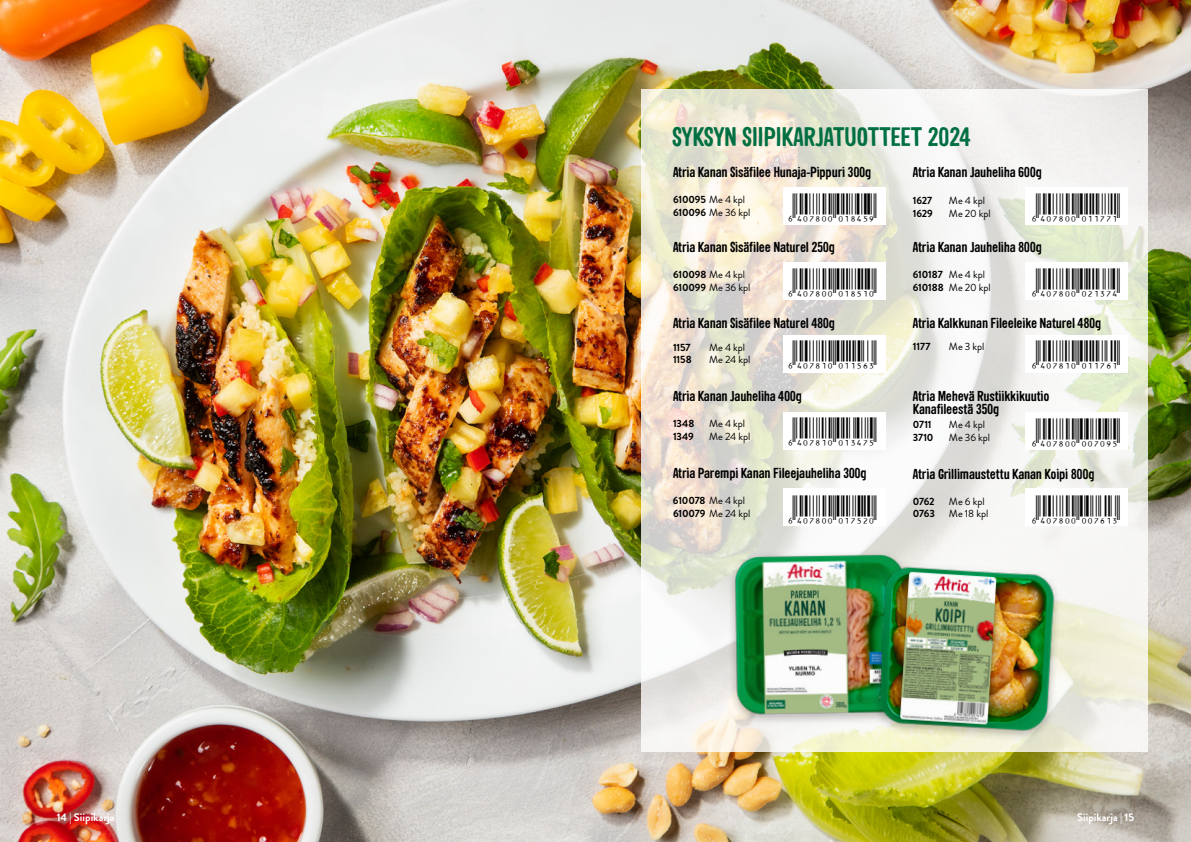
<style>
.page{position:relative;width:1191px;height:842px;background:#fff}
.page>*{position:absolute;margin:0;border:0;box-sizing:border-box;transform-origin:0 0}
.t1{font:28.1px "JLEAN Matala";color:#000}
.t2{font:700 26px "Sini";letter-spacing:-.015em;color:#006f42}
.t3{font:700 14px/12.5px "Sini";letter-spacing:-.015em;color:#000}
.t4{font:700 11px "Brandon Grotesque";color:#fff}
.t5{font:10.5px/12.5px "Brandon Grotesque";letter-spacing:-.005em;color:#000}
.t6{font:700 10.5px "Brandon Grotesque";letter-spacing:-.015em;color:#000}
.s1{font-weight:700}
</style>
<div class="page">
<img style="left:0;top:0;width:1191px;height:842px">
<svg style="left:641px;top:89px;width:506px;height:663px"></svg>
<div style="left:1025px;top:489px;width:102px;height:37px;background:#fff"></div>
<div style="left:1025px;top:412px;width:102px;height:38px;background:#fff"></div>
<div style="left:1025px;top:335px;width:102px;height:38px;background:#fff"></div>
<div style="left:1025px;top:262px;width:102px;height:38px;background:#fff"></div>
<div style="left:1025px;top:187px;width:102px;height:38px;background:#fff"></div>
<div style="left:783px;top:489px;width:102px;height:37px;background:#fff"></div>
<div style="left:783px;top:412px;width:102px;height:38px;background:#fff"></div>
<div style="left:783px;top:335px;width:102px;height:38px;background:#fff"></div>
<div style="left:783px;top:262px;width:102px;height:38px;background:#fff"></div>
<div style="left:783px;top:187px;width:102px;height:38px;background:#fff"></div>
<img style="left:718px;top:532px;width:207px;height:207px">
<img style="left:860px;top:558px;width:215px;height:200px">
<h2 class="t2" style="left:672px;top:121px;width:300px">SYKSYN SIIPIKARJATUOTTEET 2024</h2>
<p class="t3" style="left:673px;top:166px;width:200px">Atria Kanan Sisäfilee Hunaja-Pippuri 300g</p>
<p class="t3" style="left:913px;top:166px;width:130px">Atria Kanan Jauheliha 600g</p>
<p class="t5" style="left:673px;top:194px;width:79px"><span class="s1">610095</span> Me 4 kpl<br><span class="s1">610096</span> Me 36 kpl</p>
<h1 class="t1" style="left:786px;top:193px;width:91px">+!4:AB00”DELHIM!</h1>
<p class="t6" style="left:913px;top:193px;width:21px">1627</p>
<p class="t5" style="left:949px;top:195px;width:38px">Me 4 kpl</p>
<p class="t6" style="left:913px;top:206px;width:22px">1629</p>
<p class="t5" style="left:949px;top:207px;width:43px">Me 20 kpl</p>
<h1 class="t1" style="left:1030px;top:193px;width:91px">+!4:AB00”DEEKKE!</h1>
<p class="t3" style="left:673px;top:241px;width:163px">Atria Kanan Sisäfilee Naturel 250g</p>
<p class="t3" style="left:913px;top:240px;width:130px">Atria Kanan Jauheliha 800g</p>
<p class="t5" style="left:673px;top:269px;width:79px"><span class="s1">610098</span> Me 4 kpl<br><span class="s1">610099</span> Me 36 kpl</p>
<h1 class="t1" style="left:786px;top:268px;width:91px">+!4:AB00”DELIED!</h1>
<p class="t5" style="left:913px;top:268px;width:79px"><span class="s1">610187</span> Me 4 kpl<br><span class="s1">610188</span> Me 20 kpl</p>
<h1 class="t1" style="left:1030px;top:268px;width:91px">+!4:AB00”DFEGKH!</h1>
<p class="t3" style="left:673px;top:317px;width:163px">Atria Kanan Sisäfilee Naturel 480g</p>
<p class="t3" style="left:913px;top:316px;width:190px">Atria Kalkkunan Fileeleike Naturel 480g</p>
<p class="t6" style="left:673px;top:340px;width:19px">1157</p>
<p class="t5" style="left:709px;top:341px;width:38px">Me 4 kpl</p>
<p class="t6" style="left:673px;top:352px;width:20px">1158</p>
<p class="t5" style="left:709px;top:353px;width:43px">Me 24 kpl</p>
<h1 class="t1" style="left:786px;top:340px;width:91px">+!4:AB10”DEEIJG!</h1>
<p class="t6" style="left:913px;top:339px;width:19px">1177</p>
<p class="t5" style="left:949px;top:340px;width:37px">Me 3 kpl</p>
<h1 class="t1" style="left:1030px;top:340px;width:91px">+!4:AB10”DEEKJE!</h1>
<p class="t3" style="left:673px;top:390px;width:130px">Atria Kanan Jauheliha 400g</p>
<p class="t6" style="left:673px;top:416px;width:23px">1348</p>
<p class="t5" style="left:709px;top:418px;width:38px">Me 4 kpl</p>
<p class="t6" style="left:673px;top:429px;width:22px">1349</p>
<p class="t5" style="left:709px;top:430px;width:43px">Me 24 kpl</p>
<h1 class="t1" style="left:786px;top:417px;width:91px">+!4:AB10”DEGHKI!</h1>
<p class="t3" style="left:913px;top:389px;width:138px">Atria Mehevä Rustiikkikuutio<br>Kanafileestä 350g</p>
<p class="t6" style="left:913px;top:417px;width:20px">0711</p>
<p class="t5" style="left:949px;top:418px;width:38px">Me 4 kpl</p>
<p class="t6" style="left:913px;top:430px;width:22px">3710</p>
<p class="t5" style="left:949px;top:431px;width:43px">Me 36 kpl</p>
<h1 class="t1" style="left:1030px;top:418px;width:91px">+!4:AB00”DDKDMI!</h1>
<p class="t3" style="left:673px;top:467px;width:195px">Atria Parempi Kanan Fileejauheliha 300g</p>
<p class="t3" style="left:913px;top:467px;width:183px">Atria Grillimaustettu Kanan Koipi 800g</p>
<p class="t5" style="left:673px;top:494px;width:79px"><span class="s1">610078</span> Me 4 kpl<br><span class="s1">610079</span> Me 24 kpl</p>
<h1 class="t1" style="left:786px;top:495px;width:91px">+!4:AB00”DEKIFD!</h1>
<p class="t6" style="left:913px;top:494px;width:23px">0762</p>
<p class="t5" style="left:949px;top:495px;width:37px">Me 6 kpl</p>
<p class="t6" style="left:913px;top:506px;width:24px">0763</p>
<p class="t5" style="left:949px;top:508px;width:41px">Me 18 kpl</p>
<h1 class="t1" style="left:1030px;top:495px;width:91px">+!4:AB00”DDKJEG!</h1>
<p class="t4" style="left:57px;top:810px;width:59px">14 | Siipikarja</p>
<p class="t4" style="left:1077px;top:810px;width:59px">Siipikarja | 15</p>
</div>
